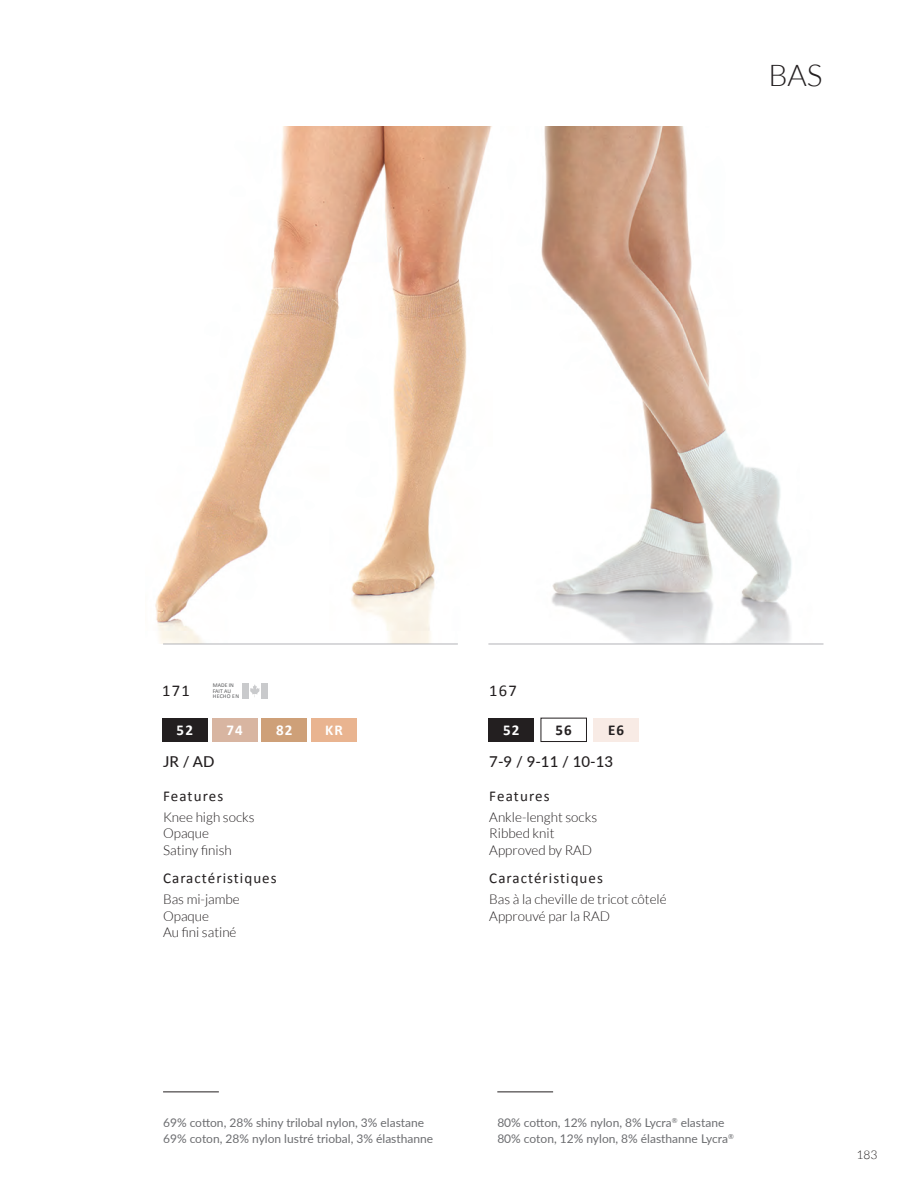
<style>
.page{position:relative;width:918px;height:1188px;background:#fff}
.page>*{position:absolute;margin:0;border:0;box-sizing:border-box;transform-origin:0 0}
.t1{font:300 30px "Lato";color:#231f20}
.t2{font:16.5px "Calibri";letter-spacing:.075em;color:#231f20}
.t3{font:15px "Calibri";letter-spacing:.07em;color:#231f20}
.t4{font:500 15px "Lato";color:#231f20}
.t5{font:700 15px "Calibri";letter-spacing:.075em;color:#fff}
.t6{font:700 15px "Calibri";color:#231f20}
.t7{font:300 13.5px/16.5px "Lato";color:#231f20}
.t8{font:12px/16.5px "Lato";color:#6c6d70}
.t9{font:300 12px "Lato";color:#231f20}
.t10{font:5.7px/5.8px "Calibri";color:#57585a}
</style>
<div class="page">
<img style="left:500px;top:127px;width:324px;height:517px">
<img style="left:155px;top:127px;width:337px;height:517px">
<hr style="left:163px;top:644px;width:295px;height:1px;background:#b2b3b7">
<hr style="left:488px;top:644px;width:336px;height:1px;background:#b2b3b7">
<hr style="left:163px;top:1092px;width:56px;height:1px;background:#231f20">
<hr style="left:497px;top:1092px;width:56px;height:1px;background:#231f20">
<div style="left:541px;top:718px;width:46px;height:24px;border:1px solid #231f20"></div>
<div style="left:593px;top:718px;width:46px;height:23px;background:#f8ebe5"></div>
<div style="left:242px;top:683px;width:6px;height:15px;background:#c9cacc"></div>
<div style="left:261px;top:683px;width:7px;height:15px;background:#c9cacc"></div>
<svg style="left:250px;top:684px;width:10px;height:13px"></svg>
<div style="left:212px;top:718px;width:45px;height:23px;background:#d8b5a1"></div>
<div style="left:162px;top:718px;width:46px;height:23px;background:#231f20"></div>
<div style="left:488px;top:718px;width:46px;height:23px;background:#231f20"></div>
<div style="left:311px;top:718px;width:46px;height:23px;background:#e9b490"></div>
<div style="left:261px;top:718px;width:46px;height:23px;background:#cea078"></div>
<h1 class="t1" style="left:768px;top:59px;width:56px">BAS</h1>
<p class="t10" style="left:213px;top:682px;width:28px">MADE IN<br>FAIT AU<br>HECHO EN</p>
<h2 class="t2" style="left:162px;top:681px;width:29px">171</h2>
<h2 class="t2" style="left:489px;top:681px;width:29px">167</h2>
<p class="t5" style="left:177px;top:721px;width:18px">52</p>
<p class="t5" style="left:226px;top:721px;width:18px">74</p>
<p class="t5" style="left:276px;top:721px;width:18px">82</p>
<p class="t5" style="left:325px;top:721px;width:19px">KR</p>
<p class="t5" style="left:503px;top:721px;width:18px">52</p>
<p class="t6" style="left:556px;top:721px;width:18px">56</p>
<p class="t6" style="left:608px;top:721px;width:18px">E6</p>
<p class="t4" style="left:163px;top:751px;width:53px">JR / AD</p>
<p class="t3" style="left:163px;top:786px;width:62px">Features</p>
<p class="t7" style="left:163px;top:809px;width:93px">Knee high socks<br>Opaque<br>Satiny finish</p>
<p class="t3" style="left:163px;top:869px;width:115px">Caractéristiques</p>
<p class="t7" style="left:163px;top:891px;width:78px">Bas mi-jambe<br>Opaque<br>Au fini satiné</p>
<p class="t4" style="left:489px;top:751px;width:125px">7-9 / 9-11 / 10-13</p>
<p class="t3" style="left:489px;top:786px;width:62px">Features</p>
<p class="t7" style="left:489px;top:809px;width:109px">Ankle-lenght socks<br>Ribbed knit<br>Approved by RAD</p>
<p class="t3" style="left:489px;top:869px;width:115px">Caractéristiques</p>
<p class="t7" style="left:489px;top:891px;width:179px">Bas à la cheville de tricot côtelé<br>Approuvé par la RAD</p>
<p class="t8" style="left:163px;top:1114px;width:272px">69% cotton, 28% shiny trilobal nylon, 3% elastane<br>69% coton, 28% nylon lustré triobal, 3% élasthanne</p>
<p class="t8" style="left:497px;top:1114px;width:238px">80% cotton, 12% nylon, 8% Lycra<sup>®</sup> elastane<br>80% coton, 12% nylon, 8% élasthanne Lycra<sup>®</sup></p>
<p class="t9" style="left:857px;top:1148px;width:22px">183</p>
</div>
